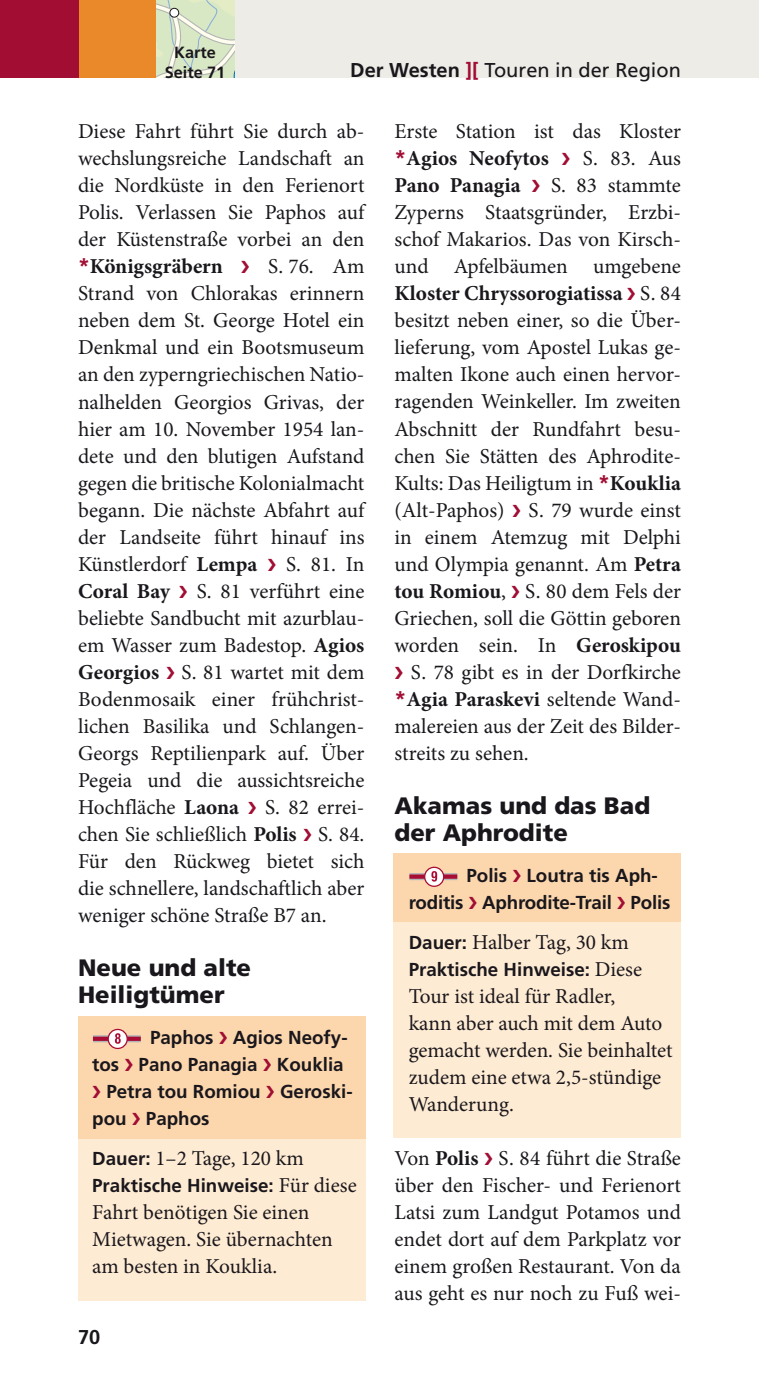
<style>
.page{position:relative;width:759px;height:1375px;background:#fff}
.page>*{position:absolute;margin:0;border:0;box-sizing:border-box;transform-origin:0 0}
.t1{font:900 23.75px/27px "Frutiger LT Pro";color:#1a171c}
.t2{font:21.25px/27px "Minion Pro";color:#1a171c;text-align:justify}
.t3{font:20px "Frutiger LT Pro";color:#1a171c}
.t4{font:700 20px "Frutiger LT Pro";color:#1a171c}
.t5{font:700 18.75px/27px "Frutiger LT Pro";color:#1a171c}
.t6{font:700 16.25px/19.8px "Frutiger LT Pro";color:#1a171c;text-align:center}
.s1{font-weight:700}
.s2{font-weight:700;color:#a10d33}
.s3{font-family:"Frutiger LT Pro";font-weight:700;color:#a10d33}
.s4{color:#a10d33}
.s5{font-family:"Frutiger LT Pro";font-weight:700;font-size:18.75px}
.s6{font-family:"Minion Pro";font-weight:400;font-size:21.25px}
</style>
<div class="page">
<div style="left:0;top:0;width:758px;height:78px;background:#edece7"></div>
<div style="left:0;top:0;width:156px;height:78px;background:#e98929"></div>
<div style="left:0;top:0;width:78px;height:78px;background:#a10d33"></div>
<svg style="left:156px;top:0;width:78px;height:78px;background:#d8e5c8"></svg>
<div style="left:170px;top:8px;width:9px;height:9px;background:#fff;border-radius:50%"></div>
<div style="left:169px;top:8px;width:10px;height:10px;border:1px solid #1a171c;border-radius:50%"></div>
<div style="left:393px;top:854px;width:287px;height:284px;background:#feebd3"></div>
<div style="left:393px;top:854px;width:287px;height:68px;background:#fcd7ae"></div>
<div style="left:78px;top:1016px;width:287px;height:284px;background:#feebd3"></div>
<div style="left:78px;top:1016px;width:287px;height:122px;background:#fcd7ae"></div>
<div style="left:93px;top:1035px;width:48px;height:7px;background:#ad7887"></div>
<svg style="left:93px;top:1037px;width:48px;height:4px"></svg>
<svg style="left:108px;top:1029px;width:19px;height:19px"></svg>
<div style="left:107px;top:1029px;width:21px;height:20px;border:1px solid #a80c35;border-radius:50%"></div>
<svg style="left:115px;top:1033px;width:6px;height:11px"></svg>
<div style="left:409px;top:873px;width:48px;height:7px;background:#b1b3b4"></div>
<div style="left:409px;top:874px;width:48px;height:5px;background:#a80c35"></div>
<svg style="left:424px;top:867px;width:19px;height:19px"></svg>
<div style="left:424px;top:867px;width:20px;height:20px;border:1px solid #a80c35;border-radius:50%"></div>
<svg style="left:431px;top:871px;width:6px;height:11px"></svg>
<p class="t6" style="left:165px;top:43px;width:62px">Karte<br>Seite 71</p>
<p class="t3" style="left:350px;top:58px;width:332px"><span class="s1">Der Westen</span> <span class="s2">][</span> Touren in der Region</p>
<p class="t2" style="left:78px;top:118px;width:288px">Diese Fahrt führt Sie durch ab&shy;wechslungsreiche Landschaft an die Nordküste in den Ferienort Polis. Verlassen Sie Paphos auf der Küstenstraße vorbei an den <span class="s3">*</span><span class="s1">Königsgräbern</span> <span class="s4">❯</span> S. 76. Am Strand von Chlorakas erinnern neben dem St. George Hotel ein Denkmal und ein Bootsmuseum an den zyperngriechischen Natio&shy;nalhelden Georgios Grivas, der hier am 10. November 1954 lan&shy;dete und den blutigen Aufstand gegen die britische Kolonialmacht begann. Die nächste Abfahrt auf der Landseite führt hinauf ins Künstlerdorf <span class="s1">Lempa</span> <span class="s4">❯</span> S. 81. In <span class="s1">Coral Bay</span> <span class="s4">❯</span> S. 81 verführt eine beliebte Sandbucht mit azurblau&shy;em Wasser zum Badestop. <span class="s1">Agios Georgios</span> <span class="s4">❯</span> S. 81 wartet mit dem Bodenmosaik einer frühchrist&shy;lichen Basilika und Schlangen-Georgs Reptilienpark auf. Über Pegeia und die aussichtsreiche Hochfläche <span class="s1">Laona</span> <span class="s4">❯</span> S. 82 errei&shy;chen Sie schließlich <span class="s1">Polis</span> <span class="s4">❯</span> S. 84.<br>Für den Rückweg bietet sich die schnellere, landschaftlich aber weniger schöne Straße B7 an.</p>
<p class="t1" style="left:78px;top:954px;width:174px">Neue und alte<br>Heiligtümer</p>
<p class="t5" style="left:92px;top:1024px;width:262px;text-indent:58px">Paphos <span class="s4">❯</span> Agios Neofy&shy;tos <span class="s4">❯</span> Pano Panagia <span class="s4">❯</span> Kouklia <span class="s4">❯</span> Petra tou Romiou <span class="s4">❯</span> Geroski&shy;pou <span class="s4">❯</span> Paphos</p>
<p class="t2" style="left:92px;top:1145px;width:213px"><span class="s5">Dauer:</span> 1–2 Tage, 120 km</p>
<p class="t5" style="left:92px;top:1172px;width:266px">Praktische Hinweise: <span class="s6">Für diese</span></p>
<p class="t2" style="left:92px;top:1199px;width:242px;text-align:left">Fahrt benötigen Sie einen<br>Mietwagen. Sie übernachten am besten in Kouklia.</p>
<p class="t4" style="left:78px;top:1325px;width:24px">70</p>
<p class="t2" style="left:394px;top:118px;width:288px">Erste Station ist das Kloster <span class="s3">*</span><span class="s1">Agios Neofytos</span> <span class="s4">❯</span> S. 83. Aus <span class="s1">Pano Panagia</span> <span class="s4">❯</span> S. 83 stammte Zyperns Staatsgründer, Erzbi&shy;schof Makarios. Das von Kirsch&shy;und Apfelbäumen umgebene <span class="s1">Kloster Chryssorogiatissa</span> <span class="s4">❯</span> S. 84 besitzt neben einer, so die Über&shy;lieferung, vom Apostel Lukas ge&shy;malten Ikone auch einen hervor&shy;ragenden Weinkeller. Im zweiten Abschnitt der Rundfahrt besu&shy;chen Sie Stätten des Aphrodite-Kults: Das Heiligtum in <span class="s3">*</span><span class="s1">Kouklia </span>(Alt-Paphos) <span class="s4">❯</span> S. 79 wurde einst in einem Atemzug mit Delphi und Olympia genannt. Am <span class="s1">Petra tou Romiou</span>, <span class="s4">❯</span> S. 80 dem Fels der Griechen, soll die Göttin geboren worden sein. In <span class="s1">Geroskipou </span><span class="s4">❯</span> S. 78 gibt es in der Dorfkirche <span class="s3">*</span><span class="s1">Agia Paraskevi</span> seltende Wand&shy;malereien aus der Zeit des Bilder&shy;streits zu sehen.</p>
<p class="t1" style="left:394px;top:792px;width:257px">Akamas und das Bad der Aphrodite</p>
<p class="t5" style="left:408px;top:862px;width:263px;text-indent:58px">Polis <span class="s4">❯</span> Loutra tis Aph&shy;roditis <span class="s4">❯</span> Aphrodite-Trail <span class="s4">❯</span> Polis</p>
<p class="t2" style="left:408px;top:929px;width:222px"><span class="s5">Dauer:</span> Halber Tag, 30 km</p>
<p class="t5" style="left:408px;top:956px;width:235px">Praktische Hinweise: <span class="s6">Diese</span></p>
<p class="t2" style="left:408px;top:983px;width:265px;text-align:left">Tour ist ideal für Radler,<br>kann aber auch mit dem Auto gemacht werden. Sie beinhaltet zudem eine etwa 2,5-stündige<br>Wanderung.</p>
<p class="t2" style="left:394px;top:1145px;width:288px">Von <span class="s1">Polis</span> <span class="s4">❯</span> S. 84 führt die Straße über den Fischer- und Ferienort Latsi zum Landgut Potamos und endet dort auf dem Parkplatz vor einem großen Restaurant. Von da aus geht es nur noch zu Fuß wei-</p>
</div>
